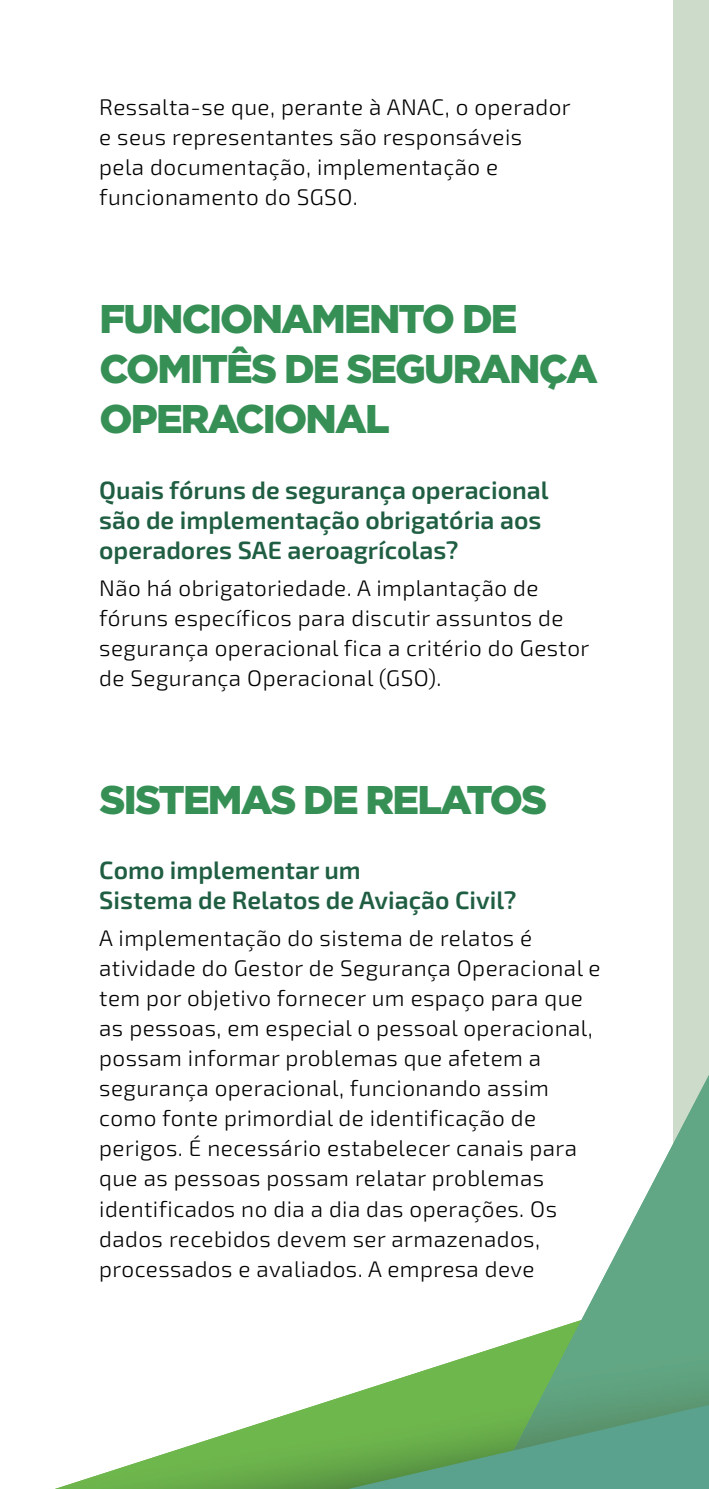
<style>
.page{position:relative;width:709px;height:1489px;background:#fff}
.page>*{position:absolute;margin:0;border:0;box-sizing:border-box;transform-origin:0 0}
.t1{font:900 40px/50px "Gotham HTF";letter-spacing:-.045em;color:#369056}
.t2{font:600 25px/30px "Exo 2";color:#1f5e42}
.t3{font:300 22.5px/30px "Exo 2";letter-spacing:.02em;color:#000}
</style>
<div class="page">
<div style="left:673px;top:0;width:36px;height:1488px;background:#cddcca"></div>
<img style="left:58px;top:1348px;width:435px;height:140px">
<img style="left:493px;top:1075px;width:216px;height:329px">
<svg style="left:348px;top:1404px;width:361px;height:84px;background:#5fa470"></svg>
<p class="t3" style="left:99px;top:93px;width:473px">Ressalta-se que, perante à ANAC, o operador e seus representantes são responsáveis pela documentação, implementação e funcionamento do SGSO.</p>
<h1 class="t1" style="left:99px;top:293px;width:500px">FUNCIONAMENTO DE<br>COMITÊS DE SEGURANÇA<br>OPERACIONAL</h1>
<p class="t2" style="left:99px;top:475px;width:451px">Quais fóruns de segurança operacional são de implementação obrigatória aos operadores SAE aeroagrícolas?</p>
<p class="t3" style="left:99px;top:573px;width:491px">Não há obrigatoriedade. A implantação de fóruns específicos para discutir assuntos de segurança operacional fica a critério do Gestor de Segurança Operacional (GSO).</p>
<h1 class="t1" style="left:99px;top:773px;width:449px">SISTEMAS DE RELATOS</h1>
<p class="t2" style="left:99px;top:856px;width:418px">Como implementar um<br>Sistema de Relatos de Aviação Civil?</p>
<p class="t3" style="left:99px;top:923px;width:503px">A implementação do sistema de relatos é atividade do Gestor de Segurança Operacional e tem por objetivo fornecer um espaço para que as pessoas, em especial o pessoal operacional, possam informar problemas que afetem a segurança operacional, funcionando assim como fonte primordial de identificação de perigos. É necessário estabelecer canais para que as pessoas possam relatar problemas identificados no dia a dia das operações. Os dados recebidos devem ser armazenados, processados e avaliados. A empresa deve</p>
</div>
